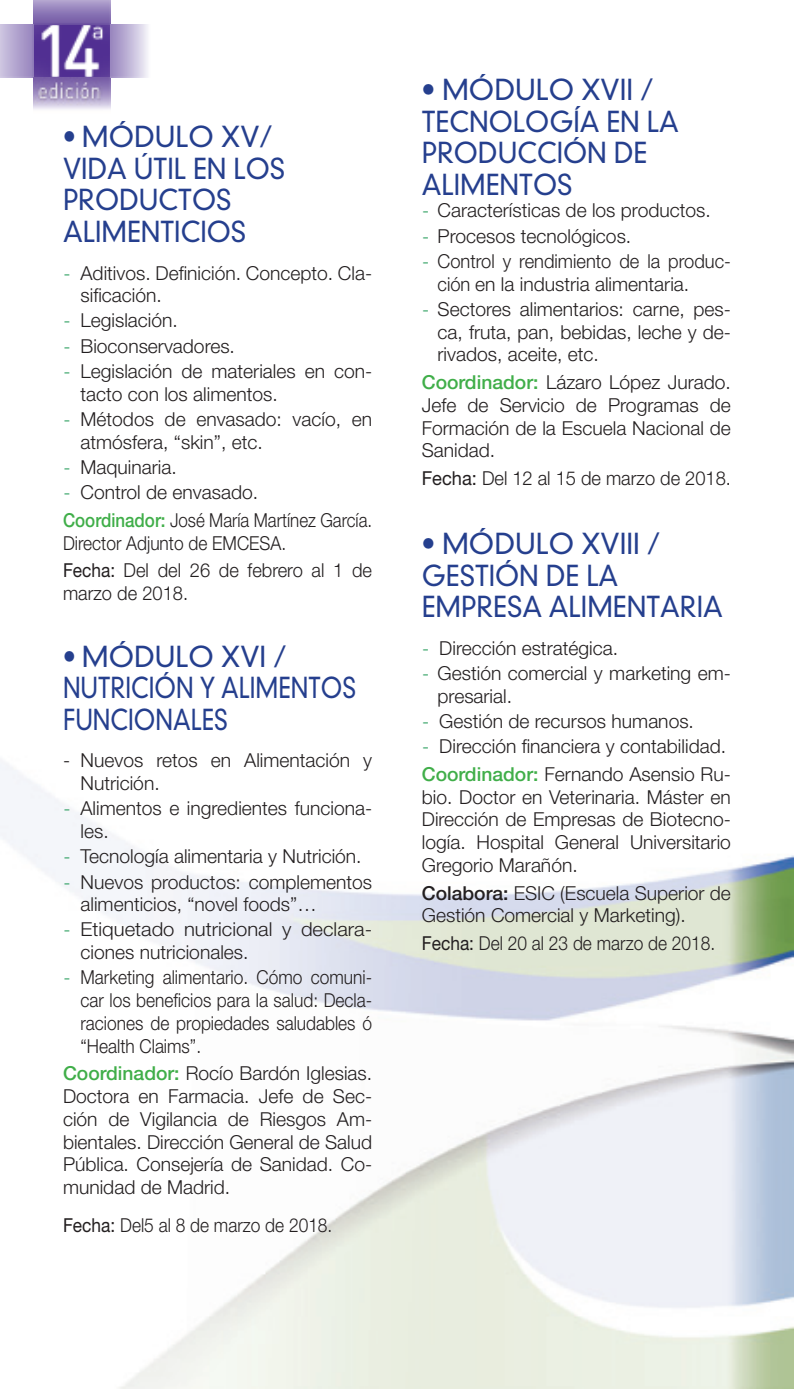
<style>
.page{position:relative;width:794px;height:1389px;background:#fff}
.page>*{position:absolute;margin:0;border:0;box-sizing:border-box;transform-origin:0 0}
.t1{font:300 28px/31.5px "DIN Neuzeit Grotesk";color:#253f8e;scale:.95 1}
.t2{font:300 28px/31.5px "DIN Neuzeit Grotesk";color:#253f8e;scale:.9 1}
.t3{font:300 19.25px/22.8px "Helvetica Neue LT Std";color:#231f20}
.t4{font:300 19.25px/22.8px "Helvetica Neue LT Std";color:#231f20;scale:.9 1}
.t5{font:300 19.25px/22.8px "Helvetica Neue LT Std";color:#231f20;scale:.95 1}
.t6{font:300 19.25px/22.8px "Helvetica Neue LT Std";color:#231f20;scale:1.05 1}
.s1{font-family:"DIN";color:#0c9046}
.s2{font-weight:500;color:#40ae49}
.s3{font-weight:400}
.s4{font-weight:500}
</style>
<div class="page">
<img style="left:0;top:0;width:794px;height:1389px">
<img style="left:33px;top:24px;width:77px;height:54px">
<div style="left:33px;top:0;width:77px;height:24px;background:linear-gradient(to bottom,#afa0cd,#735aa6)"></div>
<img style="left:0;top:24px;width:33px;height:54px">
<svg style="left:33px;top:78px;width:77px;height:40px"></svg>
<img style="left:110px;top:24px;width:70px;height:54px">
<h1 class="t2" style="left:63px;top:122px;width:248px">• MÓDULO XV/<br>VIDA ÚTIL EN LOS<br>PRODUCTOS<br>ALIMENTICIOS</h1>
<p class="t3" style="left:80px;top:261px;width:293px;text-indent:-17px"><span class="s1">-</span> Aditivos. Definición. Concepto. Cla&shy;sificación.</p>
<p class="t3" style="left:63px;top:309px;width:116px"><span class="s1">-</span> Legislación.</p>
<p class="t3" style="left:63px;top:334px;width:173px"><span class="s1">-</span> Bioconservadores.</p>
<p class="t3" style="left:80px;top:359px;width:293px;text-indent:-17px"><span class="s1">-</span> Legislación de materiales en con&shy;tacto con los alimentos.</p>
<p class="t3" style="left:80px;top:407px;width:293px;text-indent:-17px"><span class="s1">-</span> Métodos de envasado: vacío, en atmósfera, “skin”, etc.</p>
<p class="t3" style="left:63px;top:455px;width:115px"><span class="s1">-</span> Maquinaria.</p>
<p class="t3" style="left:63px;top:478px;width:311px;line-height:27.7px"><span class="s1">-</span> Control de envasado.<br><span class="s2">Coordinador:</span> José María Martínez García.</p>
<p class="t4" style="left:63px;top:529px;width:345px;line-height:27.7px">Director Adjunto de EMCESA.<br><span class="s3">Fecha:</span> Del del 26 de febrero al 1 de</p>
<p class="t5" style="left:63px;top:581px;width:133px">marzo de 2018.</p>
<h1 class="t2" style="left:63px;top:641px;width:327px">• MÓDULO XVI /<br>NUTRICIÓN Y ALIMENTOS<br>FUNCIONALES</h1>
<p class="t3" style="left:80px;top:749px;width:293px;text-indent:-17px">- Nuevos retos en Alimentación y<br>Nutrición.</p>
<p class="t3" style="left:80px;top:797px;width:293px;text-indent:-18px"><span class="s1">-</span> Alimentos e ingredientes funciona&shy;les.</p>
<p class="t3" style="left:63px;top:845px;width:300px"><span class="s1">-</span> Tecnología alimentaria y Nutrición.</p>
<p class="t3" style="left:80px;top:870px;width:293px;text-indent:-18px"><span class="s1">-</span> Nuevos productos: complementos alimenticios, “novel foods”…</p>
<p class="t6" style="left:80px;top:918px;width:279px;text-indent:-18px"><span class="s1">-</span> Etiquetado nutricional y declara&shy;ciones nutricionales.</p>
<p class="t4" style="left:80px;top:966px;width:325px;text-align:justify;text-indent:-18px"><span class="s1">-</span> Marketing alimentario. Cómo comuni&shy;car los beneficios para la salud: Decla&shy;raciones de propiedades saludables ó “Health Claims”.</p>
<p class="t3" style="left:63px;top:1062px;width:311px;text-align:justify"><span class="s2">Coordinador:</span> Rocío Bardón Iglesias.<br>Doctora en Farmacia. Jefe de Sec&shy;ción de Vigilancia de Riesgos Am&shy;bientales. Dirección General de Salud Pública. Consejería de Sanidad. Co&shy;munidad de Madrid.</p>
<p class="t4" style="left:63px;top:1213px;width:301px"><span class="s3">Fecha:</span> Del5 al 8 de marzo de 2018.</p>
<h1 class="t1" style="left:422px;top:74px;width:272px">• MÓDULO XVII /<br>TECNOLOGÍA EN LA<br>PRODUCCIÓN DE<br>ALIMENTOS</h1>
<p class="t3" style="left:422px;top:199px;width:290px"><span class="s1">-</span> Características de los productos.</p>
<p class="t3" style="left:422px;top:224px;width:211px"><span class="s1">-</span> Procesos tecnológicos.</p>
<p class="t5" style="left:437px;top:249px;width:310px;text-indent:-16px"><span class="s1">-</span> Control y rendimiento de la produc&shy;ción en la industria alimentaria.</p>
<p class="t3" style="left:437px;top:297px;width:295px;text-align:justify;text-indent:-16px"><span class="s1">-</span> Sectores alimentarios: carne, pes&shy;ca, fruta, pan, bebidas, leche y de&shy;rivados, aceite, etc.</p>
<p class="t3" style="left:422px;top:370px;width:311px;text-align:justify"><span class="s2">Coordinador:</span> Lázaro López Jurado.<br>Jefe de Servicio de Programas de Formación de la Escuela Nacional de Sanidad.</p>
<p class="t5" style="left:422px;top:466px;width:327px"><span class="s3">Fecha:</span> Del 12 al 15 de marzo de 2018.</p>
<h1 class="t1" style="left:422px;top:528px;width:318px">• MÓDULO XVIII /<br>GESTIÓN DE LA<br>EMPRESA ALIMENTARIA</h1>
<p class="t3" style="left:422px;top:636px;width:198px"><span class="s1">-</span> Dirección estratégica.</p>
<p class="t3" style="left:437px;top:661px;width:295px;text-indent:-16px"><span class="s1">-</span> Gestión comercial y marketing em&shy;presarial.</p>
<p class="t3" style="left:422px;top:709px;width:274px"><span class="s1">-</span> Gestión de recursos humanos.</p>
<p class="t3" style="left:422px;top:732px;width:311px;line-height:27.7px"><span class="s1">-</span> Dirección financiera y contabilidad.<br><span class="s2">Coordinador:</span> Fernando Asensio Ru-</p>
<p class="t3" style="left:422px;top:785px;width:311px;text-align:justify">bio. Doctor en Veterinaria. Máster en Dirección de Empresas de Biotecno&shy;logía. Hospital General Universitario Gregorio Marañón.</p>
<p class="t3" style="left:422px;top:881px;width:311px"><span class="s4">Colabora:</span> ESIC (Escuela Superior de<br>Gestión Comercial y Marketing).</p>
<p class="t4" style="left:422px;top:931px;width:327px"><span class="s3">Fecha:</span> Del 20 al 23 de marzo de 2018.</p>
</div>
